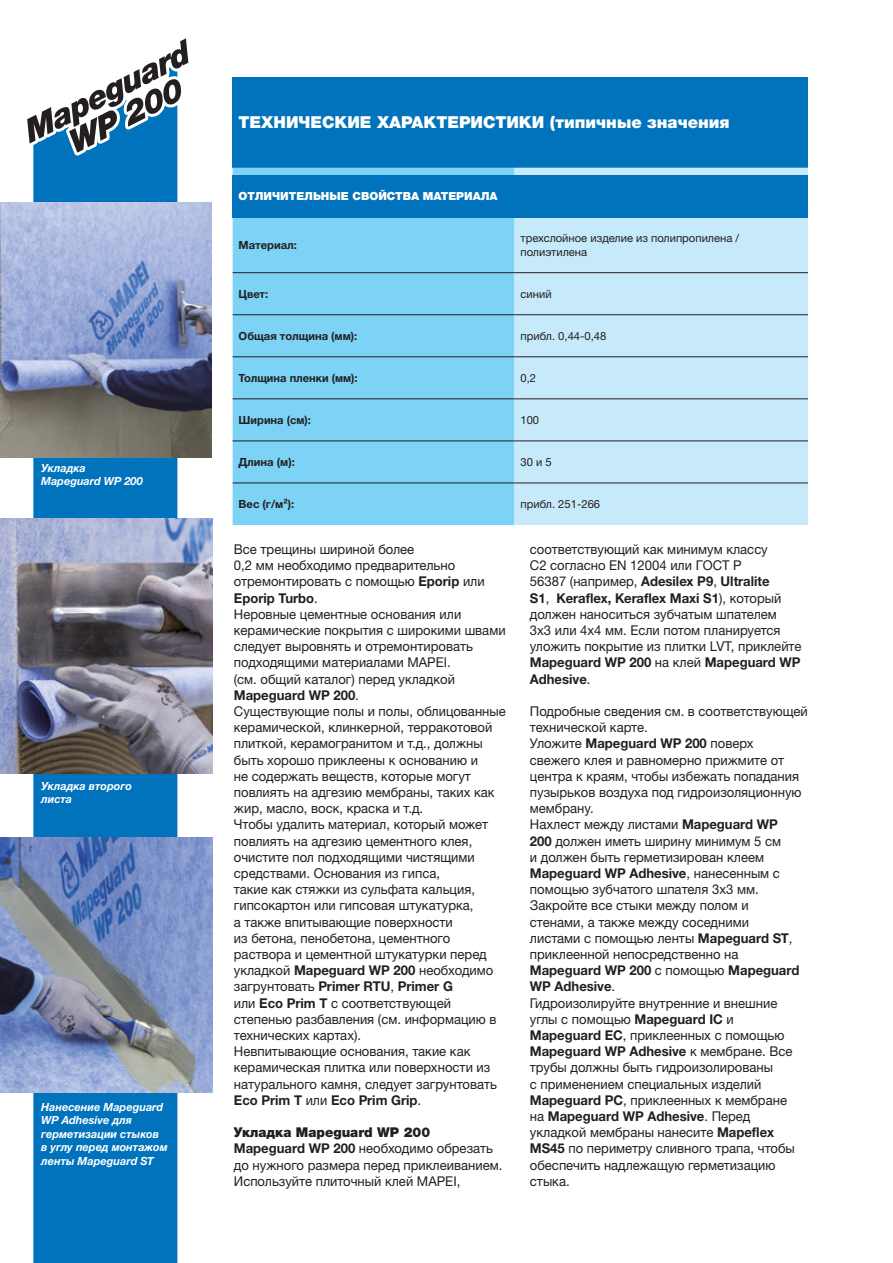
<style>
.page{position:relative;width:893px;height:1263px;background:#fff}
.page>*{position:absolute;margin:0;border:0;box-sizing:border-box;transform-origin:0 0}
.t1{font:900 16.5px "Helvetica Neue LTW1 G";color:#fff}
.t2{font:13.5px/16.2px "Helvetica Neue LTW1 G";color:#231f20}
.заголовок{font:900 13.5px "Helvetica Neue LTW1 G";color:#231f20}
.t3{font:italic 700 11.25px/13.5px "Helvetica Neue LTW1 G";color:#fff}
.t4{font:11.25px/13.5px "Helvetica Neue LTW1 G";color:#231f20}
.t5{font:700 11.25px "Helvetica Neue LTW1 G";color:#231f20}
.t6{font:900 11.25px "Helvetica Neue LTW1 G";color:#fff}
.s1{font-weight:700}
</style>
<div class="page">
<div style="left:33px;top:457px;width:144px;height:806px;background:#0073bc"></div>
<div style="left:233px;top:77px;width:575px;height:91px;background:#0073bc"></div>
<div style="left:233px;top:168px;width:281px;height:357px;background:#7cd3f6"></div>
<div style="left:514px;top:168px;width:294px;height:357px;background:#c6eafa"></div>
<div style="left:233px;top:175px;width:575px;height:42px;background:#0073bc"></div>
<hr style="left:233px;top:272px;width:281px;height:1px;background:#231f20">
<hr style="left:514px;top:272px;width:294px;height:1px;background:#231f20">
<hr style="left:233px;top:314px;width:281px;height:1px;background:#231f20">
<hr style="left:514px;top:314px;width:294px;height:1px;background:#231f20">
<hr style="left:233px;top:356px;width:281px;height:1px;background:#231f20">
<hr style="left:514px;top:356px;width:294px;height:1px;background:#231f20">
<hr style="left:233px;top:398px;width:281px;height:1px;background:#231f20">
<hr style="left:514px;top:398px;width:294px;height:1px;background:#231f20">
<hr style="left:233px;top:440px;width:281px;height:1px;background:#231f20">
<hr style="left:514px;top:440px;width:294px;height:1px;background:#231f20">
<hr style="left:233px;top:483px;width:281px;height:1px;background:#231f20">
<hr style="left:514px;top:483px;width:294px;height:1px;background:#231f20">
<svg style="left:19px;top:38px;width:176px;height:165px"></svg>
<img style="left:0;top:203px;width:212px;height:254px">
<img style="left:0;top:519px;width:213px;height:255px">
<img style="left:0;top:837px;width:213px;height:255px">
<p class="t3" style="left:41px;top:461px;width:46px">Укладка</p>
<p class="t3" style="left:41px;top:474px;width:103px">Mapeguard WP 200</p>
<p class="t3" style="left:41px;top:779px;width:92px">Укладка второго листа</p>
<p class="t3" style="left:41px;top:1100px;width:128px">Нанесение Mapeguard<br>WP Adhesive для герметизации стыков в углу перед монтажом ленты Mapeguard ST</p>
<p class="t1" style="left:239px;top:112px;width:492px">ТЕХНИЧЕСКИЕ ХАРАКТЕРИСТИКИ (типичные значения</p>
<p class="t6" style="left:239px;top:189px;width:261px">ОТЛИЧИТЕЛЬНЫЕ СВОЙСТВА МАТЕРИАЛА</p>
<p class="t5" style="left:239px;top:238px;width:60px">Материал:</p>
<p class="t4" style="left:520px;top:231px;width:220px">трехслойное изделие из полипропилена / полиэтилена</p>
<p class="t5" style="left:239px;top:287px;width:31px">Цвет:</p>
<p class="t4" style="left:520px;top:287px;width:33px">синий</p>
<p class="t5" style="left:239px;top:329px;width:120px">Общая толщина (мм):</p>
<p class="t4" style="left:520px;top:329px;width:87px">прибл. 0,44-0,48</p>
<p class="t5" style="left:239px;top:371px;width:121px">Толщина пленки (мм):</p>
<p class="t4" style="left:520px;top:371px;width:17px">0,2</p>
<p class="t5" style="left:239px;top:413px;width:74px">Ширина (см):</p>
<p class="t4" style="left:520px;top:413px;width:20px">100</p>
<p class="t5" style="left:239px;top:455px;width:58px">Длина (м):</p>
<p class="t4" style="left:520px;top:455px;width:33px">30 и 5</p>
<p class="t5" style="left:239px;top:497px;width:57px">Вес (г/м²):</p>
<p class="t4" style="left:520px;top:497px;width:81px">прибл. 251-266</p>
<p class="t2" style="left:234px;top:541px;width:252px">Все трещины шириной более<br>0,2 мм необходимо предварительно отремонтировать с помощью <span class="s1">Eporip</span> или<br><span class="s1">Eporip Turbo</span>.</p>
<p class="t2" style="left:234px;top:606px;width:273px">Неровные цементные основания или керамические покрытия с широкими швами следует выровнять и отремонтировать подходящими материалами MAPEI.</p>
<p class="t2" style="left:234px;top:670px;width:223px">(см. общий каталог) перед укладкой<br><span class="s1">Mapeguard WP 200</span>.</p>
<p class="t2" style="left:234px;top:703px;width:273px">Существующие полы и полы, облицованные керамической, клинкерной, терракотовой плиткой, керамогранитом и т.д., должны быть хорошо приклеены к основанию и<br>не содержать веществ, которые могут повлиять на адгезию мембраны, таких как жир, масло, воск, краска и т.д.</p>
<p class="t2" style="left:234px;top:816px;width:264px">Чтобы удалить материал, который может повлиять на адгезию цементного клея, очистите пол подходящими чистящими средствами. Основания из гипса,<br>такие как стяжки из сульфата кальция, гипсокартон или гипсовая штукатурка,<br>а также впитывающие поверхности<br>из бетона, пенобетона, цементного раствора и цементной штукатурки перед укладкой <span class="s1">Mapeguard WP 200</span> необходимо загрунтовать <span class="s1">Primer RTU</span>, <span class="s1">Primer G<br></span>или <span class="s1">Eco Prim T</span> с соответствующей степенью разбавления (см. информацию в технических картах).</p>
<p class="t2" style="left:234px;top:1043px;width:265px">Невпитывающие основания, такие как керамическая плитка или поверхности из натурального камня, следует загрунтовать <span class="s1">Eco Prim T</span> или <span class="s1">Eco Prim Grip</span>.</p>
<p class="заголовок" style="left:234px;top:1124px;width:198px">Укладка Mapeguard WP 200</p>
<p class="t2" style="left:234px;top:1140px;width:270px"><span class="s1">Mapeguard WP 200</span> необходимо обрезать до нужного размера перед приклеиванием.<br>Используйте плиточный клей MAPEI,</p>
<p class="t2" style="left:530px;top:541px;width:273px">соответствующий как минимум классу<br>C2 согласно EN 12004 или ГОСТ Р<br>56387 (например, <span class="s1">Adesilex P9</span>, <span class="s1">Ultralite<br>S1</span>, <span class="s1">Keraflex, Keraflex Maxi S1</span>), который должен наноситься зубчатым шпателем 3x3 или 4x4 мм. Если потом планируется уложить покрытие из плитки LVT, приклейте <span class="s1">Mapeguard WP 200</span> на клей <span class="s1">Mapeguard WP Adhesive</span>.</p>
<p class="t2" style="left:530px;top:703px;width:279px">Подробные сведения см. в соответствующей технической карте.</p>
<p class="t2" style="left:530px;top:735px;width:273px">Уложите <span class="s1">Mapeguard WP 200</span> поверх свежего клея и равномерно прижмите от центра к краям, чтобы избежать попадания пузырьков воздуха под гидроизоляционную мембрану.</p>
<p class="t2" style="left:530px;top:816px;width:253px">Нахлест между листами <span class="s1">Mapeguard WP 200</span> должен иметь ширину минимум 5 см и должен быть герметизирован клеем <span class="s1">Mapeguard WP Adhesive</span>, нанесенным с помощью зубчатого шпателя 3x3 мм.</p>
<p class="t2" style="left:530px;top:897px;width:271px">Закройте все стыки между полом и стенами, а также между соседними листами с помощью ленты <span class="s1">Mapeguard ST</span>, приклеенной непосредственно на<br><span class="s1">Mapeguard WP 200</span> с помощью <span class="s1">Mapeguard<br>WP Adhesive</span>.</p>
<p class="t2" style="left:530px;top:994px;width:266px">Гидроизолируйте внутренние и внешние углы с помощью <span class="s1">Mapeguard IC</span> и <span class="s1">Mapeguard EC</span>, приклеенных с помощью <span class="s1">Mapeguard WP Adhesive</span> к мембране. Все трубы должны быть гидроизолированы<br>с применением специальных изделий <span class="s1">Mapeguard PC</span>, приклеенных к мембране на <span class="s1">Mapeguard WP Adhesive</span>. Перед укладкой мембраны нанесите <span class="s1">Mapeflex MS45</span> по периметру сливного трапа, чтобы обеспечить надлежащую герметизацию стыка.</p>
</div>
